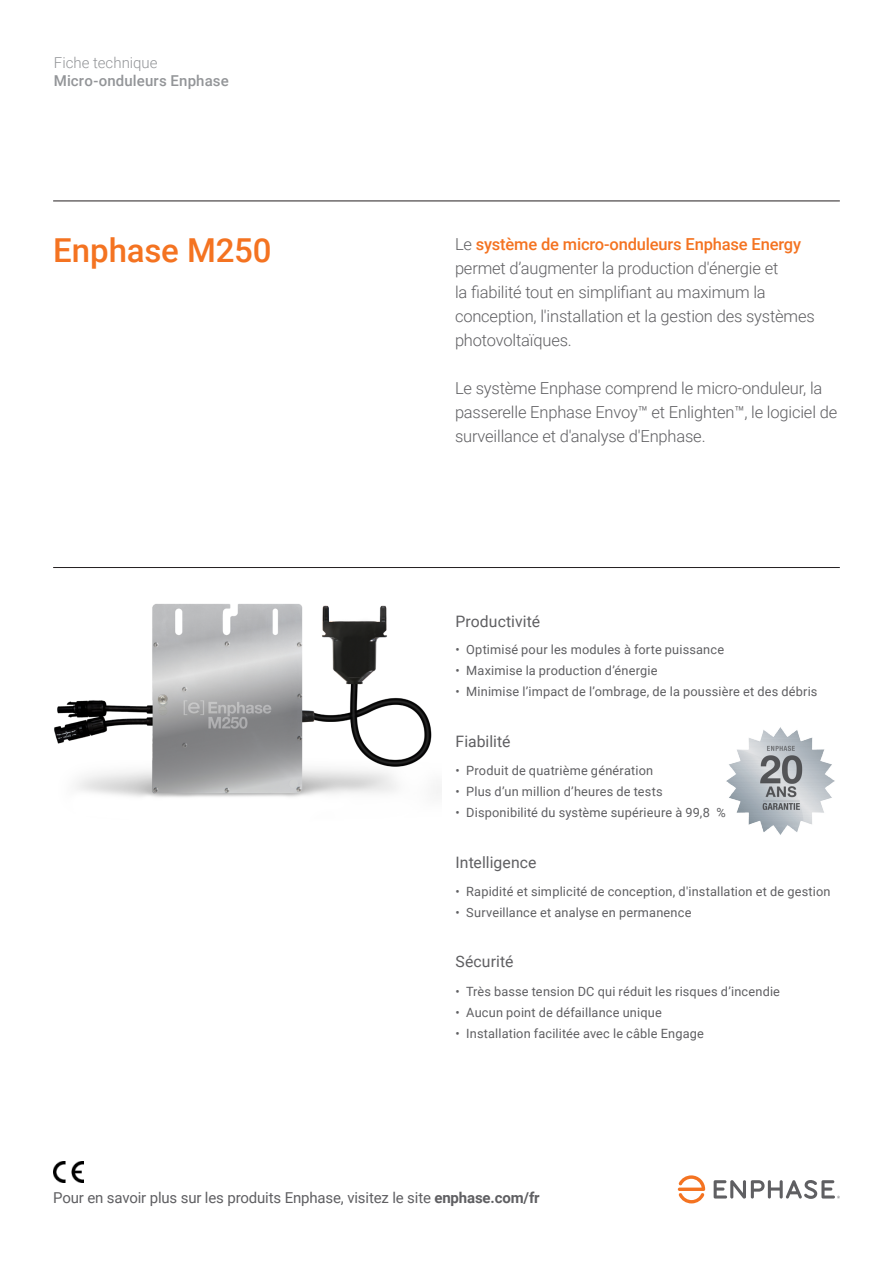
<style>
.page{position:relative;width:893px;height:1263px;background:#fff}
.page>*{position:absolute;margin:0;border:0;box-sizing:border-box;transform-origin:0 0}
.t1{font:500 33px "Roboto";letter-spacing:-.005em;color:#f47321}
.DS-Intro{font:300 16.5px/24px "Roboto";letter-spacing:-.01em;color:#5f5f62}
.DS-Features_Header{font:15.75px "Roboto";letter-spacing:.005em;color:#5f5f62}
.DS-Call_to_action{font:15px "Roboto";letter-spacing:-.01em;color:#5f5f62}
.t2{font:500 15px "Roboto";letter-spacing:.01em;color:#939598}
.DS-Publication_ID{font:300 15px "Roboto";color:#939598}
.DS_-_Bullets{font:12.75px "Roboto";letter-spacing:.015em;color:#5f5f62}
.s1{font-weight:500;color:#f47321}
.s2{font-weight:700}
</style>
<div class="page">
<svg style="left:678px;top:1175px;width:27px;height:28px"></svg>
<svg style="left:714px;top:1180px;width:126px;height:19px"></svg>
<hr style="left:53px;top:201px;width:787px;height:1px;background:#231f20">
<img style="left:54px;top:604px;width:387px;height:193px">
<hr style="left:53px;top:567px;width:787px;height:1px;background:#231f20">
<img style="left:53px;top:1161px;width:31px;height:22px">
<img style="left:726px;top:727px;width:109px;height:108px">
<p class="DS-Publication_ID" style="left:54px;top:52px;width:105px">Fiche technique</p>
<p class="t2" style="left:54px;top:70px;width:176px">Micro-onduleurs Enphase</p>
<p class="t1" style="left:53px;top:227px;width:220px">Enphase M250</p>
<p class="DS-Intro" style="left:455px;top:231px;width:361px">Le <span class="s1">système de micro-onduleurs Enphase Energy </span>permet d’augmenter la production d'énergie et<br>la fiabilité tout en simplifiant au maximum la conception, l'installation et la gestion des systèmes photovoltaïques.</p>
<p class="DS-Intro" style="left:455px;top:375px;width:384px">Le système Enphase comprend le micro-onduleur, la passerelle Enphase Envoy™ et Enlighten™, le logiciel de surveillance et d'analyse d'Enphase.</p>
<p class="DS-Features_Header" style="left:455px;top:610px;width:86px">Productivité</p>
<p class="DS_-_Bullets" style="left:455px;top:641px;width:270px">• Optimisé pour les modules à forte puissance</p>
<p class="DS_-_Bullets" style="left:455px;top:662px;width:204px">• Maximise la production d’énergie</p>
<p class="DS_-_Bullets" style="left:455px;top:683px;width:364px">• Minimise l’impact de l’ombrage, de la poussière et des débris</p>
<p class="DS-Features_Header" style="left:455px;top:730px;width:57px">Fiabilité</p>
<p class="DS_-_Bullets" style="left:455px;top:762px;width:199px">• Produit de quatrième génération</p>
<p class="DS_-_Bullets" style="left:455px;top:783px;width:209px">• Plus d’un million d’heures de tests</p>
<p class="DS_-_Bullets" style="left:455px;top:804px;width:272px">• Disponibilité du système supérieure à 99,8 %</p>
<p class="DS-Features_Header" style="left:455px;top:851px;width:83px">Intelligence</p>
<p class="DS_-_Bullets" style="left:455px;top:882px;width:377px">• Rapidité et simplicité de conception, d'installation et de gestion</p>
<p class="DS_-_Bullets" style="left:455px;top:903px;width:237px">• Surveillance et analyse en permanence</p>
<p class="DS-Features_Header" style="left:455px;top:951px;width:60px">Sécurité</p>
<p class="DS_-_Bullets" style="left:455px;top:982px;width:326px">• Très basse tension DC qui réduit les risques d’incendie</p>
<p class="DS_-_Bullets" style="left:455px;top:1003px;width:208px">• Aucun point de défaillance unique</p>
<p class="DS_-_Bullets" style="left:455px;top:1024px;width:250px">• Installation facilitée avec le câble Engage</p>
<p class="DS-Call_to_action" style="left:53px;top:1187px;width:488px">Pour en savoir plus sur les produits Enphase, visitez le site <span class="s2">enphase.com/fr</span></p>
</div>
